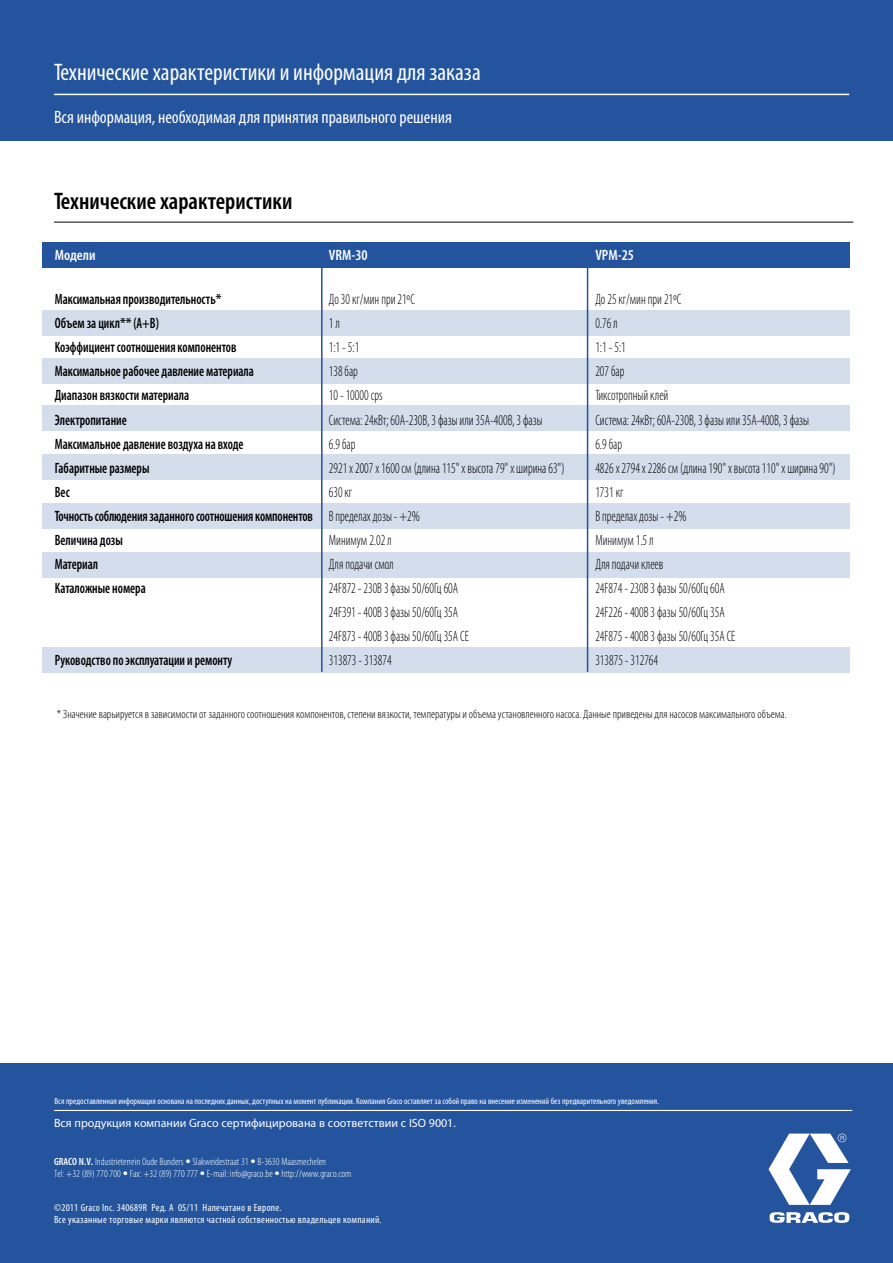
<style>
.page{position:relative;width:893px;height:1263px;background:#fff}
.page>*{position:absolute;margin:0;border:0;box-sizing:border-box;transform-origin:0 0}
.t1{font:condensed 24px "Myriad Pro";color:#fff}
.t2{font:600 condensed 24px "Myriad Pro";color:#000}
.t3{font:condensed 18px "Myriad Pro";color:#fff}
.t4{font:300 condensed 15px "Myriad Pro";color:#000;scale:.85 1}
.t5{font:600 condensed 15px "Myriad Pro";color:#000;scale:.85 1}
.t6{font:600 condensed 15px "Myriad Pro";color:#fff}
.t7{font:300 condensed 12px "Myriad Pro";color:#000}
.t8{font:12px "Myriad Pro";color:#fff}
.t9{font:300 condensed 10.5px/12.6px "Myriad Pro";color:#fff}
.t10{font:condensed 10.5px/12px "Myriad Pro";letter-spacing:.025em;color:#fff}
.t11{font:condensed 9px "Myriad Pro";color:#fff}
.s1{font-weight:300}
.s2{font-weight:600}
.s3{font-family:"Helvetica Neue LT Std"}
</style>
<div class="page">
<div style="left:0;top:1063px;width:893px;height:200px;background:#24549d"></div>
<hr style="left:54px;top:1110px;width:798px;height:1px;background:#fff">
<svg style="left:768px;top:1133px;width:83px;height:72px"></svg>
<svg style="left:770px;top:1212px;width:79px;height:11px"></svg>
<div style="left:0;top:0;width:893px;height:140px;background:#24549d"></div>
<div style="left:43px;top:310px;width:807px;height:26px;background:#d3ddeb"></div>
<div style="left:43px;top:358px;width:807px;height:25px;background:#d3ddeb"></div>
<div style="left:43px;top:405px;width:807px;height:26px;background:#d3ddeb"></div>
<div style="left:43px;top:454px;width:807px;height:26px;background:#d3ddeb"></div>
<div style="left:43px;top:503px;width:807px;height:25px;background:#d3ddeb"></div>
<div style="left:43px;top:552px;width:807px;height:25px;background:#d3ddeb"></div>
<div style="left:43px;top:647px;width:807px;height:25px;background:#d3ddeb"></div>
<div style="left:43px;top:242px;width:807px;height:26px;background:#24549d"></div>
<hr style="left:54px;top:222px;width:799px;height:1px;background:#000">
<hr style="left:54px;top:94px;width:795px;height:1px;background:#fff">
<hr style="left:587px;top:242px;width:1px;height:430px;background:#24549d">
<hr style="left:321px;top:242px;width:2px;height:430px;background:#24549d">
<h1 class="t1" style="left:54px;top:63px;width:428px">Технические характеристики и информация для заказа</h1>
<p class="t3" style="left:54px;top:110px;width:399px">Вся информация, необходимая для принятия правильного решения</p>
<h1 class="t2" style="left:54px;top:192px;width:240px">Технические характеристики</h1>
<p class="t6" style="left:55px;top:250px;width:42px">Модели</p>
<p class="t6" style="left:329px;top:250px;width:40px">VRM-30</p>
<p class="t6" style="left:595px;top:250px;width:40px">VPM-25</p>
<p class="t5" style="left:55px;top:293px;width:198px">Максимальная производительность*</p>
<p class="t4" style="left:329px;top:293px;width:103px">До 30 кг/мин при 21ºC</p>
<p class="t4" style="left:595px;top:293px;width:103px">До 25 кг/мин при 21ºC</p>
<p class="t5" style="left:55px;top:317px;width:124px">Объем за цикл** (A+B)</p>
<p class="t4" style="left:329px;top:317px;width:14px">1 л</p>
<p class="t4" style="left:595px;top:317px;width:28px">0.76 л</p>
<p class="t5" style="left:55px;top:342px;width:215px">Коэффициент соотношения компонентов</p>
<p class="t4" style="left:329px;top:342px;width:37px">1:1 - 5:1</p>
<p class="t4" style="left:595px;top:342px;width:37px">1:1 - 5:1</p>
<p class="t5" style="left:55px;top:366px;width:236px">Максимальное рабочее давление материала</p>
<p class="t4" style="left:329px;top:366px;width:36px">138 бар</p>
<p class="t4" style="left:595px;top:366px;width:36px">207 бар</p>
<p class="t5" style="left:55px;top:390px;width:160px">Диапазон вязкости материала</p>
<p class="t4" style="left:329px;top:390px;width:65px">10 - 10000 cps</p>
<p class="t4" style="left:595px;top:390px;width:87px">Тиксотропный клей</p>
<p class="t5" style="left:55px;top:414px;width:86px">Электропитание</p>
<p class="t4" style="left:329px;top:414px;width:253px">Система: 24кВт; 60A-230В, 3 фазы или 35A-400В, 3 фазы</p>
<p class="t4" style="left:595px;top:414px;width:253px">Система: 24кВт; 60A-230В, 3 фазы или 35A-400В, 3 фазы</p>
<p class="t5" style="left:55px;top:438px;width:223px">Максимальное давление воздуха на входе</p>
<p class="t4" style="left:329px;top:438px;width:33px">6.9 бар</p>
<p class="t4" style="left:595px;top:438px;width:33px">6.9 бар</p>
<p class="t5" style="left:55px;top:462px;width:113px">Габаритные размеры</p>
<p class="t4" style="left:329px;top:462px;width:279px">2921 x 2007 x 1600 см (длина 115" x высота 79" x ширина 63")</p>
<p class="t4" style="left:595px;top:462px;width:284px">4826 x 2794 x 2286 см (длина 190" x высота 110" x ширина 90")</p>
<p class="t5" style="left:55px;top:486px;width:19px">Вес</p>
<p class="t4" style="left:329px;top:486px;width:29px">630 кг</p>
<p class="t4" style="left:595px;top:486px;width:35px">1731 кг</p>
<p class="t5" style="left:55px;top:510px;width:431px">Точность соблюдения заданного соотношения компонентов <span class="s1">В пределах дозы - +2%</span></p>
<p class="t4" style="left:595px;top:510px;width:109px">В пределах дозы - +2%</p>
<p class="t5" style="left:55px;top:534px;width:82px">Величина дозы</p>
<p class="t4" style="left:329px;top:534px;width:75px">Минимум 2.02 л</p>
<p class="t4" style="left:595px;top:534px;width:70px">Минимум 1.5 л</p>
<p class="t5" style="left:55px;top:558px;width:52px">Материал</p>
<p class="t4" style="left:329px;top:558px;width:78px">Для подачи смол</p>
<p class="t4" style="left:595px;top:558px;width:81px">Для подачи клеев</p>
<p class="t5" style="left:55px;top:582px;width:108px">Каталожные номера</p>
<p class="t4" style="left:329px;top:582px;width:154px">24F872 - 230В 3 фазы 50/60Гц 60A</p>
<p class="t4" style="left:595px;top:582px;width:154px">24F874 - 230В 3 фазы 50/60Гц 60A</p>
<p class="t4" style="left:329px;top:607px;width:154px">24F391 - 400В 3 фазы 50/60Гц 35A</p>
<p class="t4" style="left:595px;top:607px;width:154px">24F226 - 400В 3 фазы 50/60Гц 35A</p>
<p class="t4" style="left:329px;top:631px;width:166px">24F873 - 400В 3 фазы 50/60Гц 35A CE</p>
<p class="t4" style="left:595px;top:631px;width:166px">24F875 - 400В 3 фазы 50/60Гц 35A CE</p>
<p class="t5" style="left:55px;top:655px;width:210px">Руководство по эксплуатации и ремонту</p>
<p class="t4" style="left:329px;top:655px;width:75px">313873 - 313874</p>
<p class="t4" style="left:595px;top:655px;width:75px">313875 - 312764</p>
<p class="t7" style="left:57px;top:709px;width:731px">* Значение варьируется в зависимости от заданного соотношения компонентов, степени вязкости, температуры и объема установленного насоса. Данные приведены для насосов максимального объема.</p>
<p class="t11" style="left:54px;top:1097px;width:606px">Вся предоставленная информация основана на последних данных, доступных на момент публикации. Компания Graco оставляет за собой право на внесение изменений без предварительного уведомления.</p>
<p class="t8" style="left:54px;top:1119px;width:403px">Вся продукция компании Graco сертифицирована в соответствии с ISO 9001.</p>
<p class="t9" style="left:54px;top:1156px;width:299px"><span class="s2">GRACO N.V.</span> Industrieterrein Oude Bunders <span class="s3">•</span> Slakweidestraat 31 <span class="s3">•</span> B-3630 Maasmechelen<br>Tel: +32 (89) 770 700 <span class="s3">•</span> Fax: +32 (89) 770 777 <span class="s3">•</span> E-mail: info@graco.be <span class="s3">•</span> http://www.graco.com</p>
<p class="t10" style="left:54px;top:1203px;width:329px">©2011 Graco Inc. 340689R Ред. A 05/11 Напечатано в Европе.<br>Все указанные торговые марки являются частной собственностью владельцев компаний.</p>
</div>
